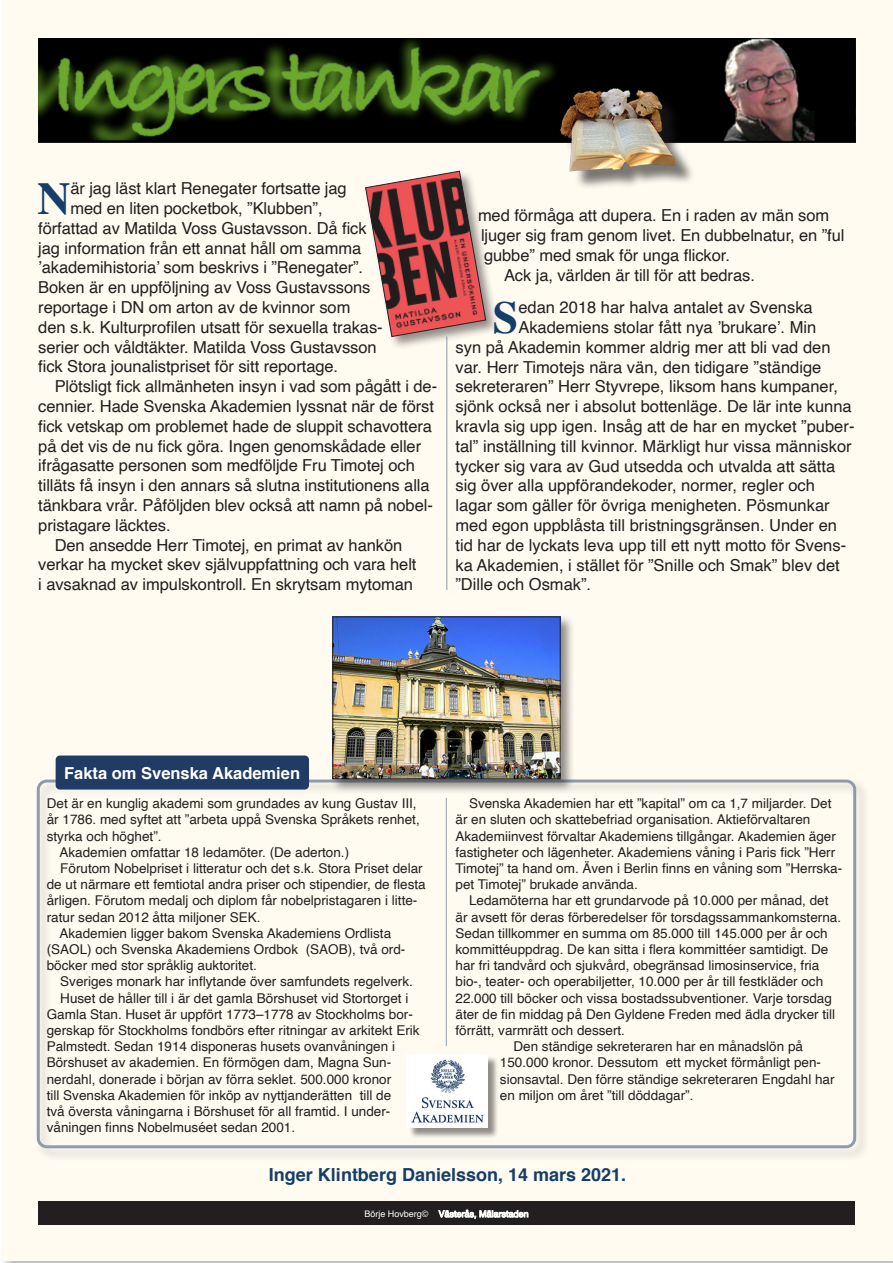
<style>
.page{position:relative;width:893px;height:1263px;background:#fff}
.page>*{position:absolute;margin:0;border:0;box-sizing:border-box;transform-origin:0 0}
.t1{font:700 45.75px "Times";color:#153f68}
.t2{font:700 18px "Helvetica";color:#153e67}
.t3{font:16.5px/19.8px "Helvetica";letter-spacing:-.005em;color:#231f20}
.t4{font:700 16.5px "Helvetica";color:#fff}
.t5{font:13.5px/16.2px "Helvetica";color:#231f20}
.t6{font:9px "Helvetica";color:#fff}
</style>
<div class="page">
<div style="left:2px;top:0;width:891px;height:1261px;background:#fffbf1"></div>
<div style="left:38px;top:1201px;width:817px;height:24px;background:#231f20"></div>
<div style="left:444px;top:336px;width:17px;height:266px;background:#231f20;opacity:.6"></div>
<hr style="left:447px;top:337px;width:1px;height:253px;background:#153e67">
<div style="left:37px;top:779px;width:819px;height:369px;border:3px solid #203b64;border-radius:9px"></div>
<div style="left:408px;top:1056px;width:90px;height:83px;background:#231f20;opacity:.5"></div>
<img style="left:407px;top:1054px;width:80px;height:73px">
<div style="left:56px;top:755px;width:253px;height:34px;background:#203b64;border-radius:4px"></div>
<div style="left:330px;top:614px;width:245px;height:179px;background:#231f20;opacity:.5"></div>
<img style="left:334px;top:618px;width:225px;height:159px">
<div style="left:332px;top:616px;width:229px;height:163px;border:1px solid #231f20"></div>
<div style="left:364px;top:169px;width:135px;height:181px;background:#231f20;opacity:.5"></div>
<svg style="left:365px;top:171px;width:121px;height:166px"></svg>
<hr style="left:446px;top:798px;width:1px;height:248px;background:#153e67">
<img style="left:39px;top:38px;width:816px;height:104px">
<div style="left:565px;top:93px;width:130px;height:98px;background:#231f20;opacity:.6"></div>
<img style="left:558px;top:87px;width:120px;height:86px">
<p class="t1" style="left:38px;top:155px;width:35px">N</p>
<p class="t3" style="left:70px;top:179px;width:278px">är jag läst klart Renegater fortsatte jag</p>
<p class="t3" style="left:70px;top:199px;width:254px">med en liten pocketbok, ”Klubben”,</p>
<p class="t3" style="left:38px;top:219px;width:330px">författad av Matilda Voss Gustavsson. Då fick</p>
<p class="t3" style="left:38px;top:238px;width:324px">jag information från ett annat håll om samma</p>
<p class="t3" style="left:38px;top:258px;width:326px">’akademihistoria’ som beskrivs i ”Renegater”.</p>
<p class="t3" style="left:38px;top:278px;width:334px">Boken är en uppföljning av Voss Gustavssons</p>
<p class="t3" style="left:38px;top:298px;width:314px">reportage i DN om arton av de kvinnor som</p>
<p class="t3" style="left:38px;top:318px;width:346px">den s.k. Kulturprofilen utsatt för sexuella trakas‑</p>
<p class="t3" style="left:38px;top:337px;width:340px">serier och våldtäkter. Matilda Voss Gustavsson</p>
<p class="t3" style="left:38px;top:357px;width:301px">fick Stora jounalistpriset för sitt reportage.</p>
<p class="t3" style="left:38px;top:377px;width:400px;text-indent:16px">Plötsligt fick allmänheten insyn i vad som pågått i de‑ cennier. Hade Svenska Akademien lyssnat när de först fick vetskap om problemet hade de sluppit schavottera på det vis de nu fick göra. Ingen genomskådade eller ifrågasatte personen som medföljde Fru Timotej och tilläts få insyn i den annars så slutna institutionens alla tänkbara vrår. Påföljden blev också att namn på nobel‑ pristagare läcktes.</p>
<p class="t3" style="left:38px;top:535px;width:380px;text-align:center">Den ansedde Herr Timotej, en primat av hankön verkar ha mycket skev självuppfattning och vara helt i avsaknad av impulskontroll. En skrytsam mytoman</p>
<p class="t3" style="left:478px;top:206px;width:368px">med förmåga att dupera. En i raden av män som ljuger sig fram genom livet. En dubbelnatur, en ”ful gubbe” med smak för unga flickor.</p>
<p class="t3" style="left:504px;top:265px;width:252px">Ack ja, världen är till för att bedras.</p>
<p class="t1" style="left:493px;top:274px;width:27px">S</p>
<p class="t3" style="left:518px;top:298px;width:296px">edan 2018 har halva antalet av Svenska</p>
<p class="t3" style="left:518px;top:318px;width:300px">Akademiens stolar fått nya ’brukare’. Min</p>
<p class="t3" style="left:455px;top:338px;width:377px">syn på Akademin kommer aldrig mer att bli vad den</p>
<p class="t3" style="left:455px;top:357px;width:367px">var. Herr Timotejs nära vän, den tidigare ”ständige</p>
<p class="t3" style="left:455px;top:377px;width:384px">sekreteraren” Herr Styvrepe, liksom hans kumpaner,</p>
<p class="t3" style="left:455px;top:397px;width:398px">sjönk också ner i absolut bottenläge. De lär inte kunna</p>
<p class="t3" style="left:455px;top:417px;width:400px">kravla sig upp igen. Insåg att de har en mycket ”puber‑</p>
<p class="t3" style="left:455px;top:437px;width:398px">tal” inställning till kvinnor. Märkligt hur vissa människor</p>
<p class="t3" style="left:455px;top:456px;width:381px">tycker sig vara av Gud utsedda och utvalda att sätta</p>
<p class="t3" style="left:455px;top:476px;width:361px">sig över alla uppförandekoder, normer, regler och</p>
<p class="t3" style="left:455px;top:496px;width:376px">lagar som gäller för övriga menigheten. Pösmunkar</p>
<p class="t3" style="left:455px;top:516px;width:383px">med egon uppblåsta till bristningsgränsen. Under en</p>
<p class="t3" style="left:455px;top:536px;width:392px">tid har de lyckats leva upp till ett nytt motto för Svens‑</p>
<p class="t3" style="left:455px;top:555px;width:386px">ka Akademien, i stället för ”Snille och Smak” blev det</p>
<p class="t3" style="left:455px;top:575px;width:137px">”Dille och Osmak”.</p>
<p class="t4" style="left:64px;top:759px;width:237px">Fakta om Svenska Akademien</p>
<p class="t5" style="left:47px;top:796px;width:374px">Det är en kunglig akademi som grundades av kung Gustav III, år 1786. med syftet att ”arbeta uppå Svenska Språkets renhet, styrka och höghet”.</p>
<p class="t5" style="left:60px;top:844px;width:291px">Akademien omfattar 18 ledamöter. (De aderton.)</p>
<p class="t5" style="left:47px;top:860px;width:380px;text-indent:13px">Förutom Nobelpriset i litteratur och det s.k. Stora Priset delar de ut närmare ett femtiotal andra priser och stipendier, de flesta årligen. Förutom medalj och diplom får nobelpristagaren i litte‑ ratur sedan 2012 åtta miljoner SEK.</p>
<p class="t5" style="left:47px;top:925px;width:360px;text-indent:13px">Akademien ligger bakom Svenska Akademiens Ordlista (SAOL) och Svenska Akademiens Ordbok (SAOB), två ord‑ böcker med stor språklig auktoritet.</p>
<p class="t5" style="left:60px;top:974px;width:354px">Sveriges monark har inflytande över samfundets regelverk.</p>
<p class="t5" style="left:47px;top:990px;width:374px;text-indent:13px">Huset de håller till i är det gamla Börshuset vid Stortorget i Gamla Stan. Huset är uppfört 1773–1778 av Stockholms bor‑ gerskap för Stockholms fondbörs efter ritningar av arkitekt Erik Palmstedt. Sedan 1914 disponeras husets ovanvåningen i Börshuset av akademien. En förmögen dam, Magna Sun‑ nerdahl, donerade i början av förra seklet. 500.000 kronor<br>till Svenska Akademien för inköp av nyttjanderätten till de<br>två översta våningarna i Börshuset för all framtid. I under‑ våningen finns Nobelmuséet sedan 2001.</p>
<p class="t5" style="left:455px;top:796px;width:388px;text-indent:14px">Svenska Akademien har ett ”kapital” om ca 1,7 miljarder. Det är en sluten och skattebefriad organisation. Aktieförvaltaren Akademiinvest förvaltar Akademiens tillgångar. Akademien äger fastigheter och lägenheter. Akademiens våning i Paris fick ”Herr Timotej” ta hand om. Även i Berlin finns en våning som ”Herrska‑ pet Timotej” brukade använda.</p>
<p class="t5" style="left:455px;top:893px;width:387px;text-indent:14px">Ledamöterna har ett grundarvode på 10.000 per månad, det är avsett för deras förberedelser för torsdagssammankomsterna.<br>Sedan tillkommer en summa om 85.000 till 145.000 per år och kommittéuppdrag. De kan sitta i flera kommittéer samtidigt. De har fri tandvård och sjukvård, obegränsad limosinservice, fria bio-, teater- och operabiljetter, 10.000 per år till festkläder och 22.000 till böcker och vissa bostadssubventioner. Varje torsdag äter de fin middag på Den Gyldene Freden med ädla drycker till förrätt, varmrätt och dessert.</p>
<p class="t5" style="left:500px;top:1039px;width:336px;text-indent:14px">Den ständige sekreteraren har en månadslön på 150.000 kronor. Dessutom ett mycket förmånligt pen‑ sionsavtal. Den förre ständige sekreteraren Engdahl har en miljon om året ”till döddagar”.</p>
<p class="t2" style="left:269px;top:1160px;width:359px">Inger Klintberg Danielsson, 14 mars 2021.</p>
<p class="t6" style="left:364px;top:1207px;width:166px">Börje Hovberg© Västerås, Mälarstaden</p>
</div>
